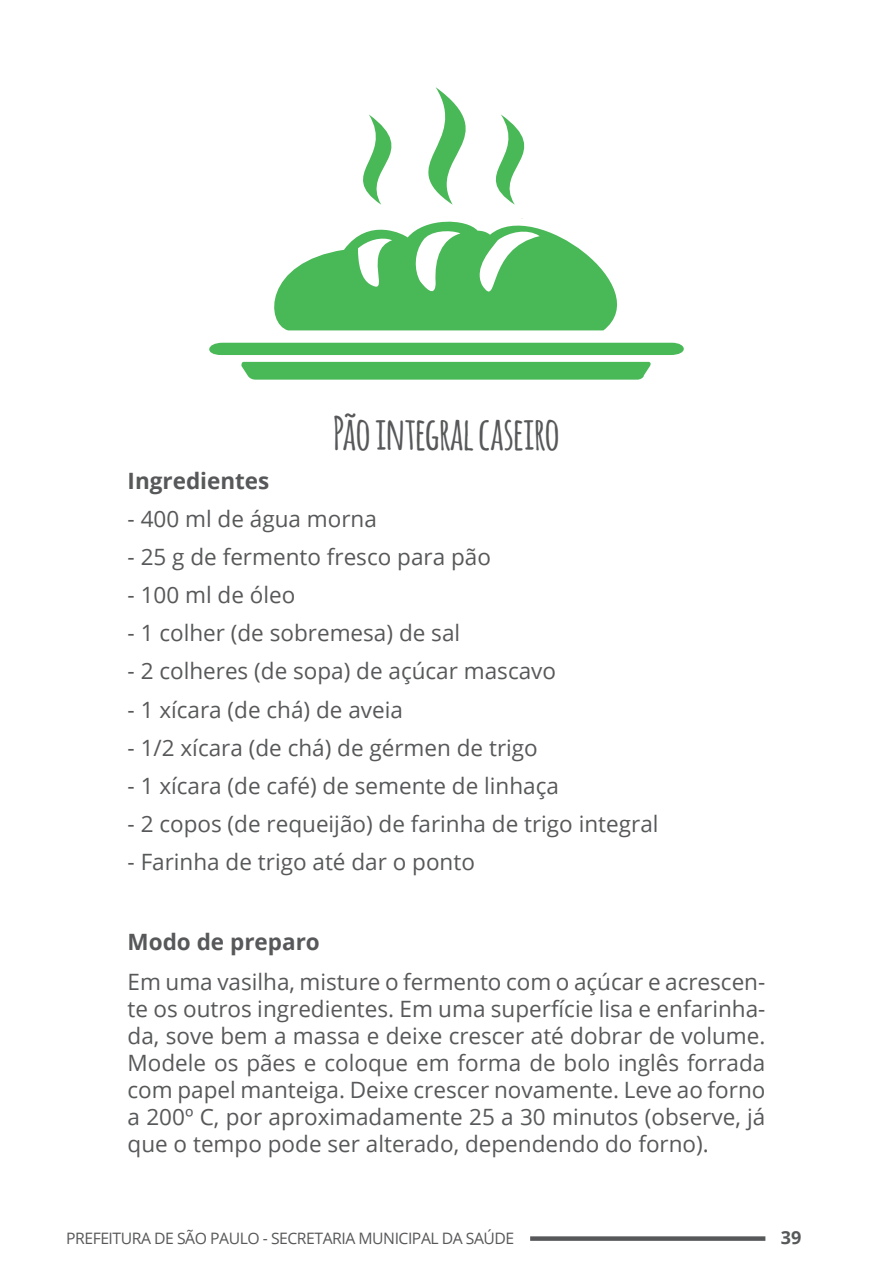
<style>
.page{position:relative;width:893px;height:1276px;background:#fff}
.page>*{position:absolute;margin:0;border:0;box-sizing:border-box;transform-origin:0 0}
.t1{font:700 45px "Amatic";color:#57585a}
.t2{font:22.5px/27px "Open Sans";color:#57585a;text-align:justify}
.t3{font:700 22.5px "Open Sans";color:#57585a}
.t4{font:700 18px "Open Sans";color:#57585a}
.t5{font:15.75px "Open Sans";letter-spacing:-.03em;color:#57585a}
</style>
<div class="page">
<svg style="left:530px;top:1236px;width:235px;height:4px"></svg>
<svg style="left:274px;top:218px;width:343px;height:112px;fill:#49b857"></svg>
<div style="left:209px;top:343px;width:475px;height:12px;background:#49b857"></div>
<svg style="left:241px;top:362px;width:410px;height:18px;background:#50ba5d"></svg>
<svg style="left:363px;top:87px;width:162px;height:118px"></svg>
<h1 class="t1" style="left:333px;top:402px;width:228px">Pão integral caseiro</h1>
<p class="t3" style="left:128px;top:464px;width:143px">Ingredientes</p>
<p class="t2" style="left:128px;top:504px;width:251px">- 400 ml de água morna</p>
<p class="t2" style="left:128px;top:543px;width:365px">- 25 g de fermento fresco para pão</p>
<p class="t2" style="left:128px;top:581px;width:169px">- 100 ml de óleo</p>
<p class="t2" style="left:128px;top:619px;width:334px">- 1 colher (de sobremesa) de sal</p>
<p class="t2" style="left:128px;top:657px;width:430px">- 2 colheres (de sopa) de açúcar mascavo</p>
<p class="t2" style="left:128px;top:695px;width:277px">- 1 xícara (de chá) de aveia</p>
<p class="t2" style="left:128px;top:733px;width:412px">- 1/2 xícara (de chá) de gérmen de trigo</p>
<p class="t2" style="left:128px;top:771px;width:433px">- 1 xícara (de café) de semente de linhaça</p>
<p class="t2" style="left:128px;top:810px;width:532px">- 2 copos (de requeijão) de farinha de trigo integral</p>
<p class="t2" style="left:128px;top:848px;width:349px">- Farinha de trigo até dar o ponto</p>
<p class="t3" style="left:128px;top:926px;width:194px">Modo de preparo</p>
<p class="t2" style="left:128px;top:967px;width:639px">Em uma vasilha, misture o fermento com o açúcar e acrescen&shy;te os outros ingredientes. Em uma superfície lisa e enfarinha&shy;da, sove bem a massa e deixe crescer até dobrar de volume.<br>Modele os pães e coloque em forma de bolo inglês forrada com papel manteiga. Deixe crescer novamente. Leve ao forno a 200º C, por aproximadamente 25 a 30 minutos (observe, já que o tempo pode ser alterado, dependendo do forno).</p>
<p class="t5" style="left:66px;top:1227px;width:450px">PREFEITURA DE SÃO PAULO - SECRETARIA MUNICIPAL DA SAÚDE</p>
<p class="t4" style="left:781px;top:1225px;width:22px">39</p>
</div>
